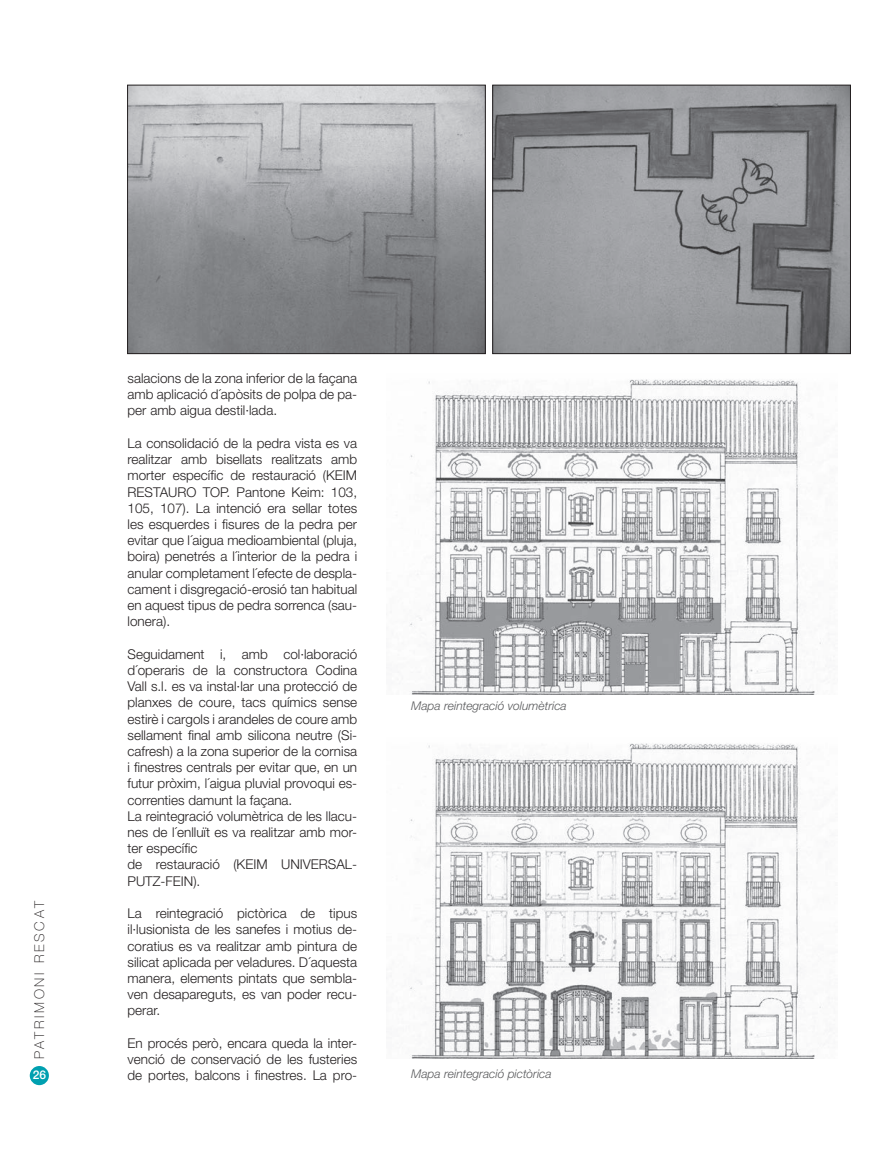
<style>
.page{position:relative;width:893px;height:1149px;background:#fff}
.page>*{position:absolute;margin:0;border:0;box-sizing:border-box;transform-origin:0 0}
.t1{font:300 13.5px/16.2px "Helvetica Neue LT Std";color:#231f20;text-align:justify}
.t2{font:100 13.5px "Helvetica Neue LT Std";letter-spacing:.2em;color:#231f20}
.t3{font:italic 300 12px "Helvetica Neue LT Std";color:#57585a}
.t4{font:500 12px "Helvetica Neue LT Std";color:#fff}
</style>
<div class="page">
<div style="left:30px;top:1065px;width:19px;height:19px;background:#00a0b0;border-radius:50%"></div>
<img style="left:129px;top:87px;width:355px;height:265px">
<div style="left:127px;top:85px;width:359px;height:269px;border:1px solid #231f20"></div>
<img style="left:494px;top:87px;width:355px;height:265px">
<div style="left:492px;top:85px;width:359px;height:269px;border:1px solid #231f20"></div>
<img style="left:409px;top:743px;width:412px;height:314px">
<img style="left:409px;top:379px;width:412px;height:315px">
<p class="t2" style="left:32px;top:1058px;width:159px;rotate:-90deg">PATRIMONI RESCAT</p>
<p class="t4" style="left:33px;top:1067px;width:15px">26</p>
<p class="t1" style="left:128px;top:370px;width:231px">salacions de la zona inferior de la façana amb aplicació d´apòsits de polpa de pa&shy;per amb aigua destil·lada.</p>
<p class="t1" style="left:128px;top:434px;width:231px">La consolidació de la pedra vista es va realitzar amb bisellats realitzats amb morter específic de restauració (KEIM RESTAURO TOP. Pantone Keim: 103, 105, 107). La intenció era sellar totes les esquerdes i fisures de la pedra per evitar que l´aigua medioambiental (pluja, boira) penetrés a l´interior de la pedra i anular completament l´efecte de despla&shy;cament i disgregació-erosió tan habitual en aquest tipus de pedra sorrenca (sau&shy;lonera).</p>
<p class="t1" style="left:128px;top:645px;width:231px;text-align:left">Seguidament i, amb col·laboració d´operaris de la constructora Codina Vall s.l. es va instal·lar una protecció de planxes de coure, tacs químics sense estirè i cargols i arandeles de coure amb sellament final amb silicona neutre (Si&shy;cafresh) a la zona superior de la cornisa i finestres centrals per evitar que, en un futur pròxim, l´aigua pluvial provoqui es&shy;correnties damunt la façana.<br>La reintegració volumètrica de les llacu&shy;nes de l´enlluït es va realitzar amb mor&shy;ter específic<br>de restauració (KEIM UNIVERSAL-PUTZ-FEIN).</p>
<p class="t1" style="left:128px;top:904px;width:231px">La reintegració pictòrica de tipus il·lusionista de les sanefes i motius de&shy;coratius es va realitzar amb pintura de silicat aplicada per veladures. D´aquesta manera, elements pintats que sembla&shy;ven desapareguts, es van poder recu&shy;perar.</p>
<p class="t1" style="left:128px;top:1034px;width:231px">En procés però, encara queda la inter&shy;venció de conservació de les fusteries de portes, balcons i finestres. La pro-</p>
<p class="t3" style="left:411px;top:698px;width:157px">Mapa reintegració volumètrica</p>
<p class="t3" style="left:411px;top:1065px;width:142px">Mapa reintegració pictòrica</p>
</div>
